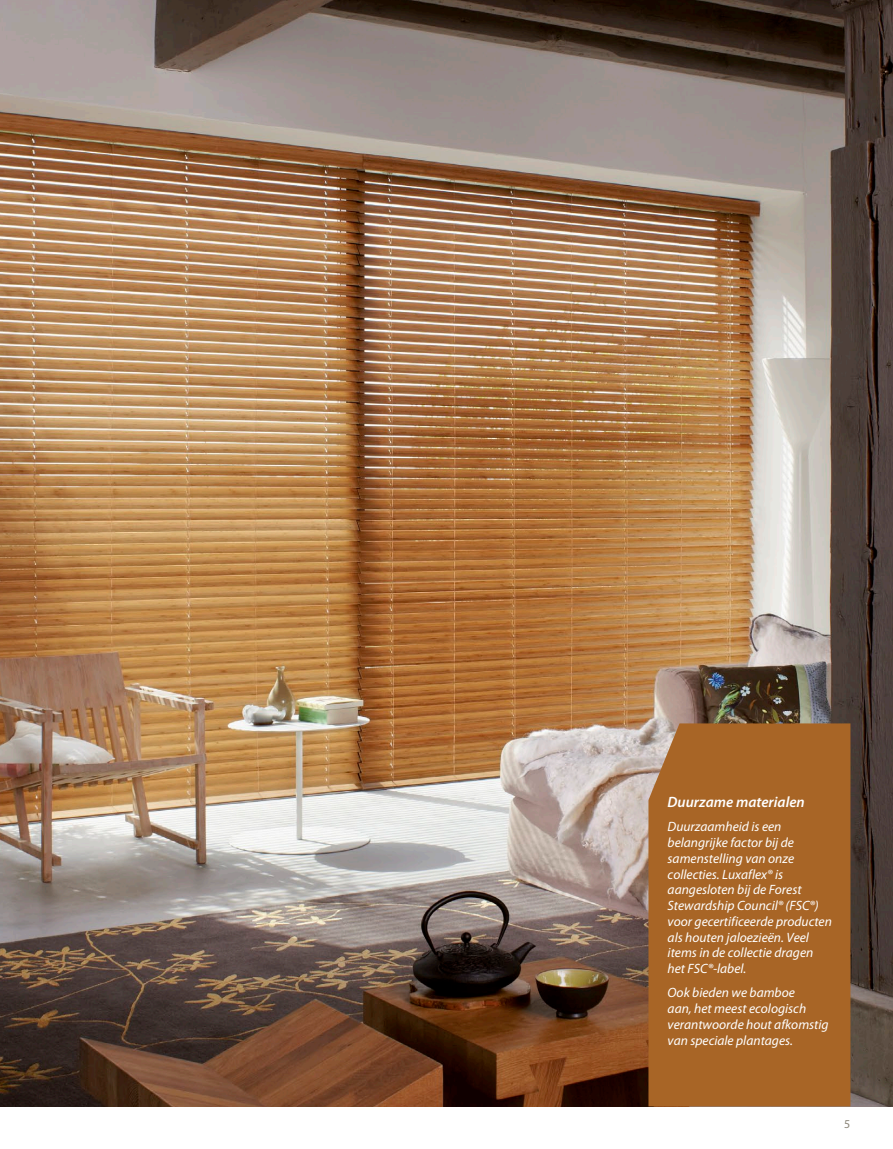
<style>
.page{position:relative;width:893px;height:1149px;background:#fff}
.page>*{position:absolute;margin:0;border:0;box-sizing:border-box;transform-origin:0 0}
.Kopje_diap{font:italic 600 15px "Myriad Pro";color:#fff}
.Cursief_diap{font:italic 13.5px/15.8px "Myriad Pro";color:#fff}
.paginacijfer_oneven{font:12px "Myriad Pro";color:#8b8578}
</style>
<div class="page">
<img style="left:0;top:0;width:893px;height:1106px">
<div style="left:648px;top:723px;width:202px;height:383px;background:#a86526"></div>
<p class="Kopje_diap" style="left:668px;top:792px;width:139px">Duurzame materialen</p>
<p class="Cursief_diap" style="left:668px;top:818px;width:166px">Duurzaamheid is een belangrijke factor bij de samenstelling van onze collecties. Luxaflex® is aangesloten bij de Forest<br>Stewardship Council® (FSC®) voor gecertificeerde producten als houten jaloezieën. Veel items in de collectie dragen het FSC®-label.</p>
<p class="Cursief_diap" style="left:668px;top:984px;width:163px">Ook bieden we bamboe<br>aan, het meest ecologisch verantwoorde hout afkomstig van speciale plantages.</p>
<p class="paginacijfer_oneven" style="left:844px;top:1115px;width:8px">5</p>
</div>
